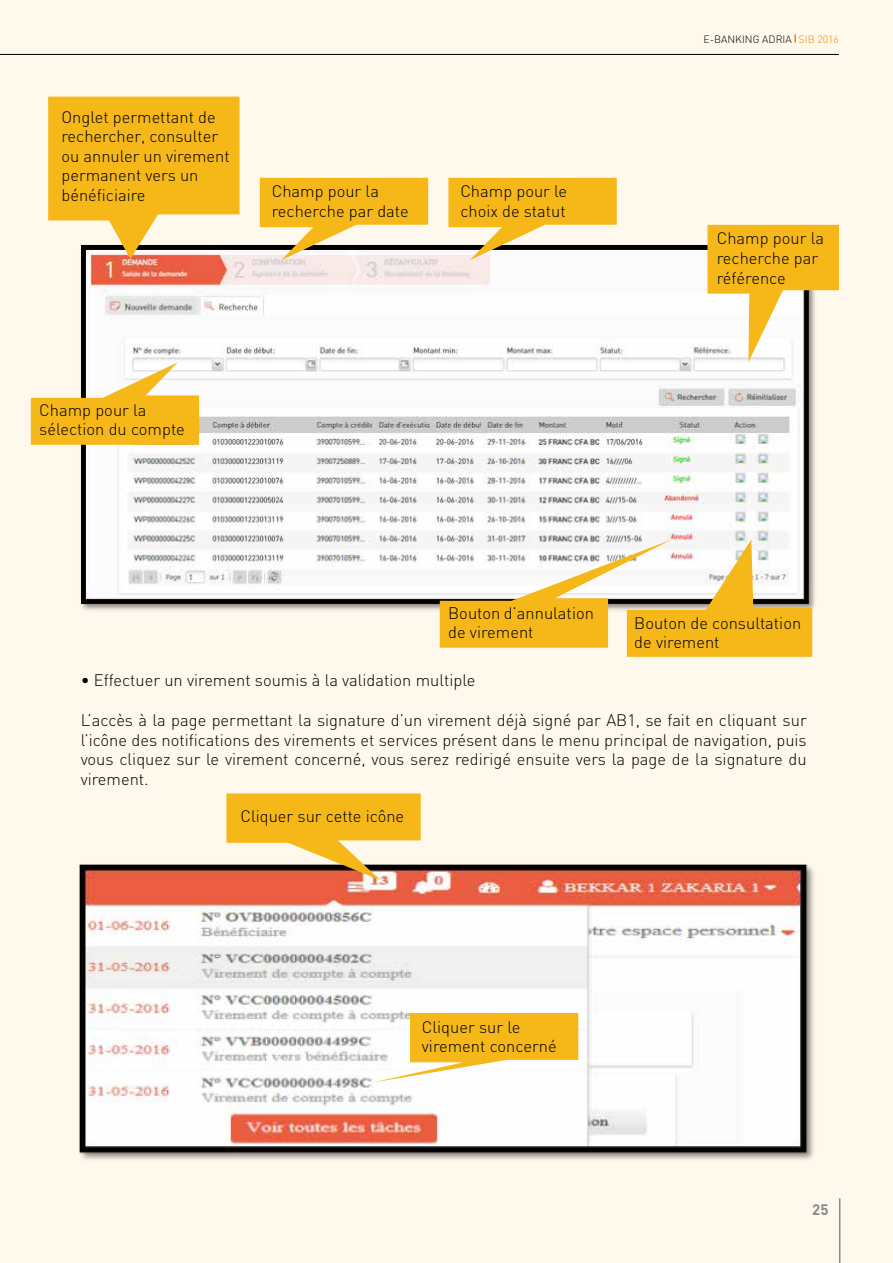
<style>
.page{position:relative;width:893px;height:1263px;background:#fff8ec}
.page>*{position:absolute;margin:0;border:0;box-sizing:border-box;transform-origin:0 0}
.t1{font:300 16.5px/19.5px "DIN";color:#000}
.t2{font:700 15px "DIN";color:#87888a}
.t3{font:300 10.5px "DIN";color:#000}
.s1{color:#f08a03}
</style>
<div class="page">
<svg style="left:794px;top:34px;width:2px;height:9px"></svg>
<hr style="left:0;top:54px;width:839px;height:1px;background:#000">
<hr style="left:839px;top:1198px;width:1px;height:65px;background:#87888a">
<img style="left:81px;top:245px;width:734px;height:370px">
<svg style="left:48px;top:97px;width:192px;height:162px"></svg>
<svg style="left:260px;top:178px;width:168px;height:82px"></svg>
<svg style="left:31px;top:362px;width:168px;height:83px"></svg>
<svg style="left:440px;top:539px;width:372px;height:118px"></svg>
<svg style="left:448px;top:178px;width:169px;height:82px"></svg>
<svg style="left:707px;top:225px;width:132px;height:137px"></svg>
<img style="left:79px;top:864px;width:735px;height:296px">
<svg style="left:226px;top:793px;width:195px;height:87px"></svg>
<svg style="left:371px;top:1013px;width:207px;height:70px;background:#f7d377"></svg>
<p class="t1" style="left:61px;top:107px;width:170px">Onglet permettant de rechercher, consulter ou annuler un virement permanent vers un bénéficiaire</p>
<p class="t1" style="left:272px;top:182px;width:139px">Champ pour la recherche par date</p>
<p class="t1" style="left:460px;top:182px;width:108px">Champ pour le choix de statut</p>
<p class="t1" style="left:39px;top:400px;width:147px">Champ pour la sélection du compte</p>
<p class="t3" style="left:703px;top:32px;width:137px">E-BANKING ADRIA <span class="s1">SIB 2016</span></p>
<p class="t1" style="left:717px;top:229px;width:109px">Champ pour la recherche par référence</p>
<p class="t1" style="left:448px;top:603px;width:147px">Bouton d’annulation de virement</p>
<p class="t1" style="left:634px;top:613px;width:168px">Bouton de consultation de virement</p>
<p class="t1" style="left:81px;top:670px;width:396px">• Effectuer un virement soumis à la validation multiple</p>
<p class="t1" style="left:81px;top:711px;width:728px;text-align:justify">L’accès à la page permettant la signature d’un virement déjà signé par AB1, se fait en cliquant sur l’icône des notifications des virements et services présent dans le menu principal de navigation, puis vous cliquez sur le virement concerné, vous serez redirigé ensuite vers la page de la signature du virement.</p>
<p class="t1" style="left:240px;top:806px;width:165px">Cliquer sur cette icône</p>
<p class="t1" style="left:422px;top:1017px;width:136px">Cliquer sur le virement concerné</p>
<p class="t2" style="left:812px;top:1200px;width:18px">25</p>
</div>
